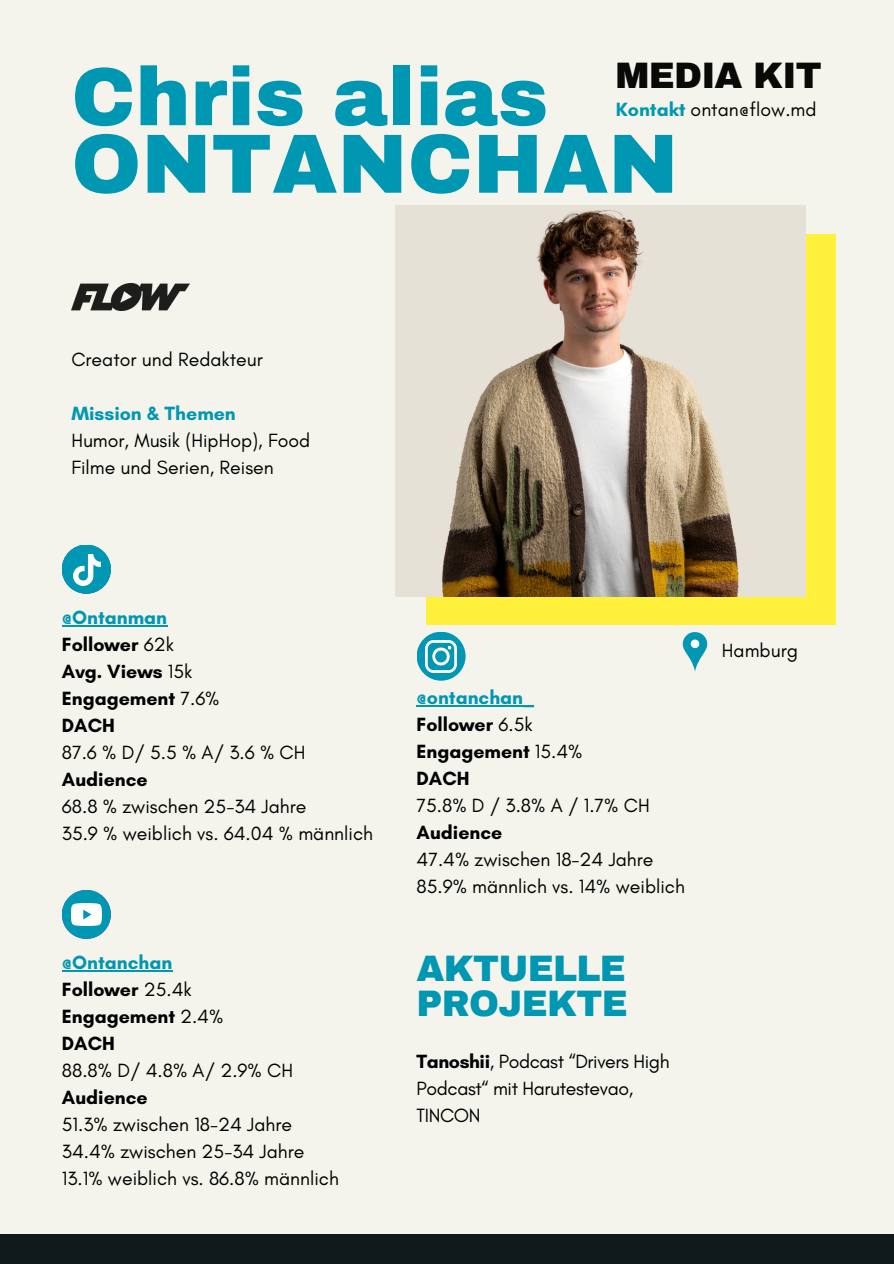
<style>
.page{position:relative;width:894px;height:1264px;background:#fff}
.page>*{position:absolute;margin:0;border:0;box-sizing:border-box;transform-origin:0 0}
.t1{font:900 84px "Archivo";color:#0097b2}
.t2{font:900 82.5px "Archivo";color:#0097b2}
.t3{font:900 36px/34.8px "Archivo";letter-spacing:-.02em;color:#0097b2}
.t4{font:900 36px "Archivo";letter-spacing:-.02em;color:#090907}
.t5{font:19.5px "Glacial Indifference";color:#000}
.t6{font:700 19.5px "Glacial Indifference";color:#000}
.t7{font:19.5px/27px "Glacial Indifference";letter-spacing:-.02em;color:#000}
.t8{font:700 19.5px "Glacial Indifference";color:#0097b2}
.s1{font-weight:700;color:#0097b2}
.s2{font-weight:400}
.s3{font-weight:700}
</style>
<div class="page">
<div style="left:0;top:0;width:893px;height:1263px;background:#f4f4ed"></div>
<div style="left:426px;top:235px;width:409px;height:390px;background:#fff13b"></div>
<img style="left:71px;top:283px;width:118px;height:27px">
<img style="left:395px;top:206px;width:410px;height:390px">
<div style="left:416px;top:631px;width:49px;height:49px;background:#0097b2;border-radius:50%"></div>
<img style="left:425px;top:640px;width:32px;height:32px">
<div style="left:0;top:1233px;width:893px;height:30px;background:#111a1b"></div>
<div style="left:62px;top:890px;width:49px;height:48px;background:#0097b2;border-radius:50%"></div>
<img style="left:71px;top:903px;width:31px;height:22px">
<div style="left:62px;top:544px;width:49px;height:49px;background:#0097b2;border-radius:50%"></div>
<img style="left:73px;top:555px;width:27px;height:30px">
<svg style="left:682px;top:632px;width:25px;height:39px"></svg>
<hr style="left:62px;top:970px;width:110px;height:1px;background:#0097b2">
<hr style="left:62px;top:625px;width:105px;height:1px;background:#0097b2">
<hr style="left:416px;top:705px;width:118px;height:1px;background:#0097b2">
<p class="t4" style="left:615px;top:56px;width:208px">MEDIA KIT</p>
<p class="t5" style="left:615px;top:97px;width:202px"><span class="s1">Kontakt</span> ontan@flow.md</p>
<p class="t2" style="left:71px;top:53px;width:478px">Chris alias</p>
<p class="t1" style="left:71px;top:119px;width:608px">ONTANCHAN</p>
<p class="t5" style="left:71px;top:347px;width:193px">Creator und Redakteur</p>
<p class="t8" style="left:71px;top:401px;width:166px">Mission &amp; Themen</p>
<p class="t5" style="left:71px;top:428px;width:240px">Humor, Musik (HipHop), Food</p>
<p class="t5" style="left:71px;top:455px;width:204px">Filme und Serien, Reisen</p>
<p class="t8" style="left:62px;top:605px;width:107px">@Ontanman</p>
<p class="t6" style="left:62px;top:632px;width:114px">Follower <span class="s2">62k</span></p>
<p class="t6" style="left:62px;top:659px;width:132px">Avg. Views <span class="s2">15k</span></p>
<p class="t6" style="left:62px;top:686px;width:159px">Engagement <span class="s2">7.6%</span></p>
<p class="t6" style="left:62px;top:713px;width:55px">DACH</p>
<p class="t5" style="left:62px;top:740px;width:245px">87.6 % D/ 5.5 % A/ 3.6 % CH</p>
<p class="t6" style="left:62px;top:767px;width:87px">Audience</p>
<p class="t5" style="left:62px;top:794px;width:246px">68.8 % zwischen 25-34 Jahre</p>
<p class="t5" style="left:62px;top:821px;width:312px">35.9 % weiblich vs. 64.04 % männlich</p>
<p class="t8" style="left:62px;top:950px;width:112px">@Ontanchan</p>
<p class="t6" style="left:62px;top:977px;width:131px">Follower <span class="s2">25.4k</span></p>
<p class="t6" style="left:62px;top:1004px;width:163px">Engagement <span class="s2">2.4%</span></p>
<p class="t6" style="left:62px;top:1031px;width:55px">DACH</p>
<p class="t5" style="left:62px;top:1058px;width:232px">88.8% D/ 4.8% A/ 2.9% CH</p>
<p class="t6" style="left:62px;top:1085px;width:87px">Audience</p>
<p class="t5" style="left:62px;top:1112px;width:232px">51.3% zwischen 18-24 Jahre</p>
<p class="t5" style="left:62px;top:1139px;width:244px">34.4% zwischen 25-34 Jahre</p>
<p class="t5" style="left:62px;top:1166px;width:278px">13.1% weiblich vs. 86.8% männlich</p>
<p class="t8" style="left:416px;top:685px;width:119px">@ontanchan_</p>
<p class="t6" style="left:416px;top:712px;width:117px">Follower <span class="s2">6.5k</span></p>
<p class="t6" style="left:416px;top:739px;width:167px">Engagement <span class="s2">15.4%</span></p>
<p class="t6" style="left:416px;top:766px;width:55px">DACH</p>
<p class="t5" style="left:416px;top:793px;width:234px">75.8% D / 3.8% A / 1.7% CH</p>
<p class="t6" style="left:416px;top:820px;width:87px">Audience</p>
<p class="t5" style="left:416px;top:847px;width:238px">47.4% zwischen 18-24 Jahre</p>
<p class="t5" style="left:416px;top:874px;width:270px">85.9% männlich vs. 14% weiblich</p>
<p class="t3" style="left:416px;top:951px;width:212px">AKTUELLE<br>PROJEKTE</p>
<p class="t7" style="left:416px;top:1047px;width:254px"><span class="s3">Tanoshii</span>, Podcast “Drivers High<br>Podcast“ mit Harutestevao,<br>TINCON</p>
<p class="t5" style="left:721px;top:638px;width:77px">Hamburg</p>
</div>
